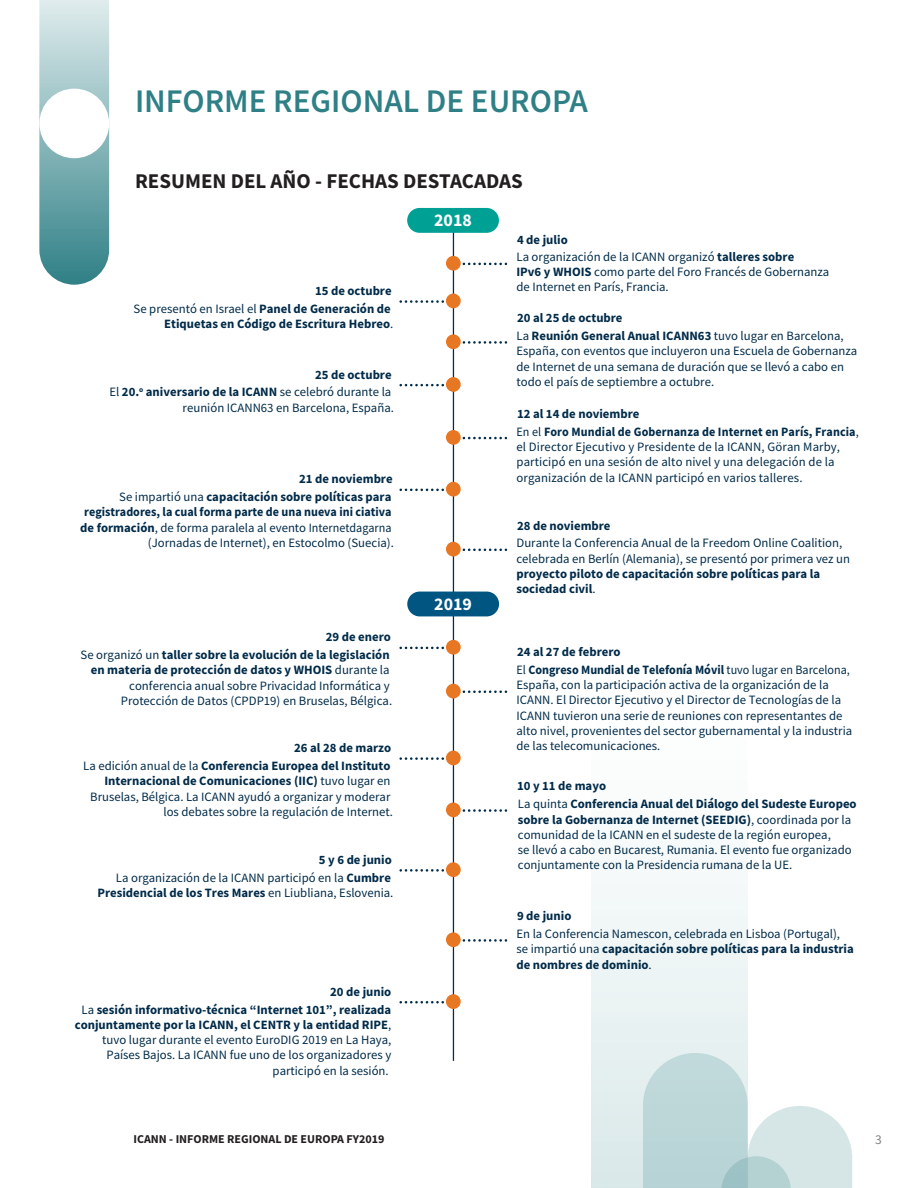
<style>
.page{position:relative;width:918px;height:1188px;background:#fff}
.page>*{position:absolute;margin:0;border:0;box-sizing:border-box;transform-origin:0 0}
.t1{font:600 33px "Source Sans Pro";color:#2f8086}
.t2{font:700 21px "Source Sans Pro";color:#231f20}
.t3{font:700 17.85px "Source Sans Pro";color:#fff}
.t4{font:13.5px "Source Sans Pro";color:#808285}
.t5{font:12.75px/15.3px "Source Sans Pro";color:#002b49}
.t6{font:700 12.75px/17.9px "Source Sans Pro";color:#002b49;text-align:right}
.t7{font:700 12px "Source Sans Pro";color:#231f20}
.s1{font-weight:400}
.s2{font-weight:700}
</style>
<div class="page">
<svg style="left:39px;top:0;width:70px;height:285px;background:#8db9bc"></svg>
<div style="left:39px;top:89px;width:70px;height:69px;background:#fff;border-radius:35px"></div>
<svg style="left:591px;top:885px;width:157px;height:303px"></svg>
<svg style="left:643px;top:1053px;width:209px;height:135px"></svg>
<hr style="left:453px;top:231px;width:1px;height:830px;background:#002b49">
<div style="left:407px;top:208px;width:92px;height:25px;background:#00a195;border-radius:12px"></div>
<div style="left:407px;top:592px;width:92px;height:24px;background:#005581;border-radius:12px"></div>
<svg style="left:401px;top:489px;width:43px;height:2px"></svg>
<div style="left:446px;top:482px;width:15px;height:15px;background:#e87724;border-radius:50%"></div>
<svg style="left:401px;top:647px;width:43px;height:2px"></svg>
<div style="left:446px;top:640px;width:15px;height:15px;background:#e87724;border-radius:50%"></div>
<svg style="left:401px;top:757px;width:43px;height:3px"></svg>
<div style="left:446px;top:751px;width:15px;height:14px;background:#e87724;border-radius:50%"></div>
<svg style="left:401px;top:869px;width:43px;height:3px"></svg>
<div style="left:446px;top:862px;width:15px;height:15px;background:#e87724;border-radius:50%"></div>
<svg style="left:401px;top:1001px;width:43px;height:3px"></svg>
<div style="left:446px;top:994px;width:15px;height:15px;background:#e87724;border-radius:50%"></div>
<svg style="left:462px;top:263px;width:44px;height:2px"></svg>
<div style="left:446px;top:256px;width:15px;height:15px;background:#e87724;border-radius:50%"></div>
<svg style="left:462px;top:437px;width:44px;height:2px"></svg>
<div style="left:446px;top:430px;width:15px;height:15px;background:#e87724;border-radius:50%"></div>
<svg style="left:462px;top:549px;width:44px;height:2px"></svg>
<div style="left:446px;top:542px;width:15px;height:15px;background:#e87724;border-radius:50%"></div>
<svg style="left:462px;top:690px;width:44px;height:3px"></svg>
<div style="left:446px;top:684px;width:15px;height:14px;background:#e87724;border-radius:50%"></div>
<svg style="left:462px;top:809px;width:44px;height:3px"></svg>
<div style="left:446px;top:803px;width:15px;height:14px;background:#e87724;border-radius:50%"></div>
<svg style="left:462px;top:939px;width:44px;height:3px"></svg>
<div style="left:446px;top:932px;width:15px;height:15px;background:#e87724;border-radius:50%"></div>
<svg style="left:462px;top:341px;width:44px;height:3px"></svg>
<div style="left:446px;top:334px;width:15px;height:15px;background:#e87724;border-radius:50%"></div>
<svg style="left:401px;top:384px;width:43px;height:2px"></svg>
<div style="left:446px;top:377px;width:15px;height:15px;background:#e87724;border-radius:50%"></div>
<svg style="left:401px;top:300px;width:43px;height:3px"></svg>
<div style="left:446px;top:294px;width:15px;height:14px;background:#e87724;border-radius:50%"></div>
<h1 class="t1" style="left:135px;top:79px;width:455px">INFORME REGIONAL DE EUROPA</h1>
<h2 class="t2" style="left:135px;top:167px;width:389px">RESUMEN DEL AÑO - FECHAS DESTACADAS</h2>
<h3 class="t3" style="left:434px;top:208px;width:39px">2018</h3>
<p class="t6" style="left:134px;top:282px;width:260px">15 de octubre<br><span class="s1">Se presentó en Israel el</span> Panel de Generación de</p>
<p class="t6" style="left:164px;top:315px;width:231px">Etiquetas en Código de Escritura Hebreo<span class="s1">.</span></p>
<p class="t6" style="left:109px;top:365px;width:284px">25 de octubre<br><span class="s1">El</span> 20.<sup>o</sup> aniversario de la ICANN <span class="s1">se celebró durante la</span></p>
<p class="t5" style="left:183px;top:400px;width:213px">reunión ICANN63 en Barcelona, España.</p>
<p class="t6" style="left:119px;top:470px;width:275px">21 de noviembre<br><span class="s1">Se impartió una</span> capacitación sobre políticas para</p>
<p class="t5" style="left:80px;top:504px;width:315px;text-align:right"><span class="s2">registradores, la cual forma parte de una nueva ini ciativa de formación</span>, de forma paralela al evento Internetdagarna (Jornadas de Internet), en Estocolmo (Suecia).</p>
<p class="t6" style="left:81px;top:628px;width:312px">29 de enero<br><span class="s1">Se organizó un</span> taller sobre la evolución de la legislación</p>
<p class="t5" style="left:91px;top:662px;width:303px;text-align:right"><span class="s2">en materia de protección de datos y WHOIS</span> durante la conferencia anual sobre Privacidad Informática y<br>Protección de Datos (CPDP19) en Bruselas, Bélgica.</p>
<p class="t6" style="left:83px;top:739px;width:309px">26 al 28 de marzo<br><span class="s1">La edición anual de la</span> Conferencia Europea del Instituto</p>
<p class="t5" style="left:90px;top:773px;width:304px;text-align:right"><span class="s2">Internacional de Comunicaciones (IIC)</span> tuvo lugar en<br>Bruselas, Bélgica. La ICANN ayudó a organizar y moderar los debates sobre la regulación de Internet.</p>
<p class="t5" style="left:116px;top:851px;width:277px;line-height:17.9px;text-align:right"><span class="s2">5 y 6 de junio<br></span>La organización de la ICANN participó en la <span class="s2">Cumbre</span></p>
<p class="t6" style="left:97px;top:884px;width:298px">Presidencial de los Tres Mares <span class="s1">en Liubliana, Eslovenia.</span></p>
<p class="t6" style="left:82px;top:982px;width:311px">20 de junio<br><span class="s1">La</span> sesión informativo-técnica “Internet 101”, realizada</p>
<p class="t5" style="left:75px;top:1017px;width:318px;text-align:right"><span class="s2">conjuntamente por la ICANN, el CENTR y la entidad RIPE</span>, tuvo lugar durante el evento EuroDIG 2019 en La Haya, Países Bajos. La ICANN fue uno de los organizadores y participó en la sesión.</p>
<h3 class="t3" style="left:434px;top:592px;width:39px">2019</h3>
<p class="t5" style="left:516px;top:231px;width:279px;line-height:16.8px"><span class="s2">4 de julio<br></span>La organización de la ICANN organizó <span class="s2">talleres sobre</span></p>
<p class="t5" style="left:516px;top:264px;width:314px"><span class="s2">IPv6 y WHOIS</span> como parte del Foro Francés de Gobernanza de Internet en París, Francia.</p>
<p class="t6" style="left:516px;top:309px;width:329px;text-align:left">20 al 25 de octubre<br><span class="s1">La</span> Reunión General Anual ICANN63 <span class="s1">tuvo lugar en Barcelona,</span></p>
<p class="t5" style="left:516px;top:343px;width:342px">España, con eventos que incluyeron una Escuela de Gobernanza de Internet de una semana de duración que se llevó a cabo en todo el país de septiembre a octubre.</p>
<p class="t6" style="left:516px;top:405px;width:344px;text-align:left">12 al 14 de noviembre<br><span class="s1">En el</span> Foro Mundial de Gobernanza de Internet en París, Francia<span class="s1">,</span></p>
<p class="t5" style="left:516px;top:439px;width:325px">el Director Ejecutivo y Presidente de la ICANN, Göran Marby, participó en una sesión de alto nivel y una delegación de la organización de la ICANN participó en varios talleres.</p>
<p class="t6" style="left:517px;top:516px;width:95px">28 de noviembre</p>
<p class="t5" style="left:516px;top:536px;width:335px">Durante la Conferencia Anual de la Freedom Online Coalition, celebrada en Berlín (Alemania), se presentó por primera vez un</p>
<p class="t6" style="left:516px;top:566px;width:305px;line-height:15.3px;text-align:left">proyecto piloto de capacitación sobre políticas para la sociedad civil<span class="s1">.</span></p>
<p class="t6" style="left:516px;top:643px;width:335px;text-align:left">24 al 27 de febrero<br><span class="s1">El</span> Congreso Mundial de Telefonía Móvil <span class="s1">tuvo lugar en Barcelona,</span></p>
<p class="t5" style="left:516px;top:677px;width:337px">España, con la participación activa de la organización de la ICANN. El Director Ejecutivo y el Director de Tecnologías de la ICANN tuvieron una serie de reuniones con representantes de alto nivel, provenientes del sector gubernamental y la industria de las telecomunicaciones.</p>
<p class="t6" style="left:517px;top:777px;width:341px;text-align:left">10 y 11 de mayo<br><span class="s1">La quinta</span> Conferencia Anual del Diálogo del Sudeste Europeo</p>
<p class="t5" style="left:518px;top:812px;width:335px"><span class="s2">sobre la Gobernanza de Internet (SEEDIG)</span>, coordinada por la comunidad de la ICANN en el sudeste de la región europea,<br>se llevó a cabo en Bucarest, Rumania. El evento fue organizado conjuntamente con la Presidencia rumana de la UE.</p>
<p class="t6" style="left:517px;top:907px;width:56px">9 de junio</p>
<p class="t5" style="left:516px;top:926px;width:339px">En la Conferencia Namescon, celebrada en Lisboa (Portugal), se impartió una <span class="s2">capacitación sobre políticas para la industria de nombres de dominio</span>.</p>
<p class="t7" style="left:134px;top:1131px;width:252px">ICANN - INFORME REGIONAL DE EUROPA FY2019</p>
<p class="t4" style="left:875px;top:1131px;width:8px">3</p>
</div>
